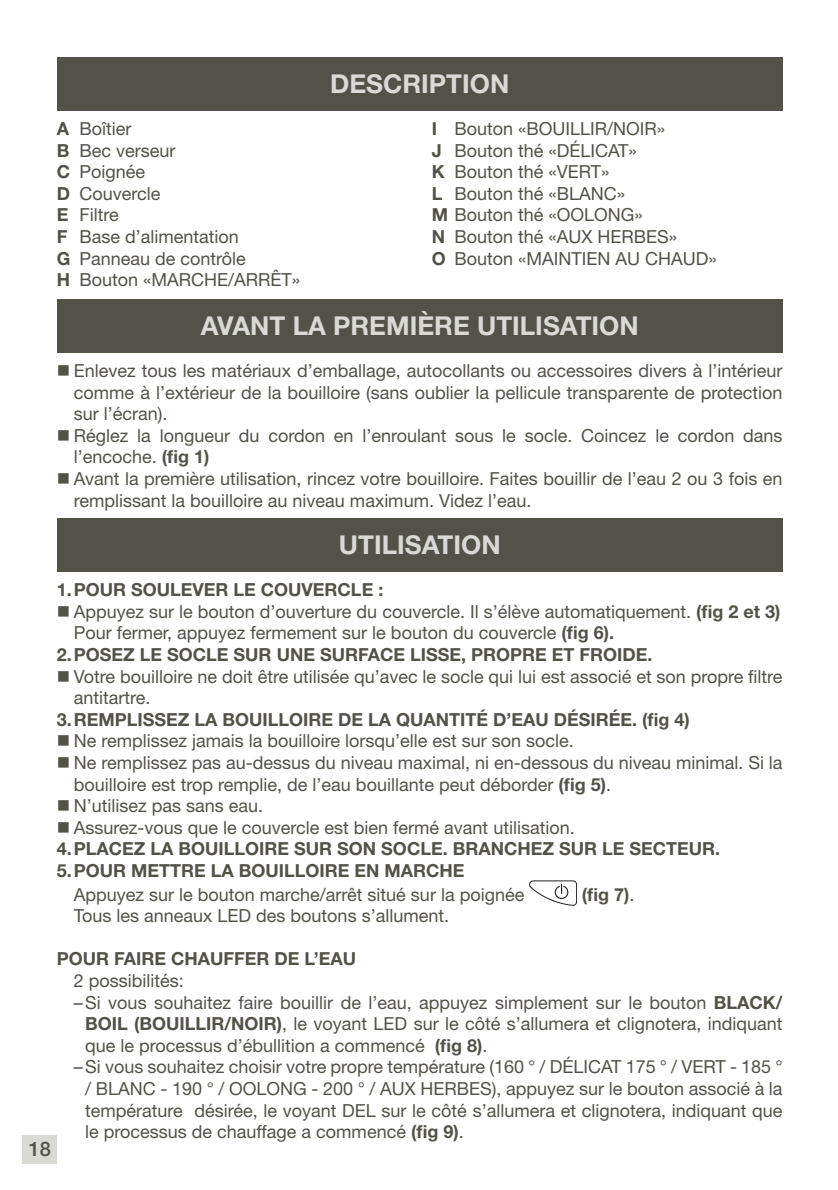
<style>
.page{position:relative;width:838px;height:1190px;background:#fff}
.page>*{position:absolute;margin:0;border:0;box-sizing:border-box;transform-origin:0 0}
.t1{font:700 26px "Helvetica Neue LT Std";color:#d9d9d5}
.t2{font:500 20px "Helvetica Neue LT Std";color:#535249}
.t3{font:18px/21.6px "Helvetica Neue LT Std";color:#535249}
.t4{font:700 18px/21.6px "Helvetica Neue LT Std";color:#535249}
.s1{font-weight:700}
.s2{font-weight:400}
</style>
<div class="page">
<div style="left:23px;top:1134px;width:34px;height:28px;background:#d9d9d5"></div>
<div style="left:57px;top:299px;width:726px;height:54px;background:#535249"></div>
<div style="left:57px;top:518px;width:726px;height:53px;background:#535249"></div>
<svg style="left:529px;top:880px;width:48px;height:25px"></svg>
<div style="left:57px;top:57px;width:726px;height:54px;background:#535249"></div>
<h1 class="t1" style="left:330px;top:68px;width:181px">DESCRIPTION</h1>
<p class="t3" style="left:57px;top:117px;width:245px"><span class="s1">A</span> Boîtier<br><span class="s1">B</span> Bec verseur<br><span class="s1">C</span> Poignée<br><span class="s1">D</span> Couvercle<br><span class="s1">E</span> Filtre<br><span class="s1">F</span> Base d’alimentation<br><span class="s1">G</span> Panneau de contrôle<br><span class="s1">H</span> Bouton «MARCHE/ARRÊT»</p>
<p class="t3" style="left:432px;top:117px;width:287px"><span class="s1">I</span> Bouton «BOUILLIR/NOIR»<br><span class="s1">J</span> Bouton thé «DÉLICAT»<br><span class="s1">K</span> Bouton thé «VERT»<br><span class="s1">L</span> Bouton thé «BLANC»<br><span class="s1">M</span> Bouton thé «OOLONG»<br><span class="s1">N</span> Bouton thé «AUX HERBES»<br><span class="s1">O</span> Bouton «MAINTIEN AU CHAUD»</p>
<h1 class="t1" style="left:201px;top:310px;width:440px">AVANT LA PREMIÈRE UTILISATION</h1>
<p class="t3" style="left:74px;top:359px;width:710px">Enlevez tous les matériaux d’emballage, autocollants ou accessoires divers à l’intérieur comme à l’extérieur de la bouilloire (sans oublier la pellicule transparente de protection sur l’écran).<br>Réglez la longueur du cordon en l’enroulant sous le socle. Coincez le cordon dans l’encoche. <span class="s1">(fig 1)<br></span>Avant la première utilisation, rincez votre bouilloire. Faites bouillir de l’eau 2 ou 3 fois en remplissant la bouilloire au niveau maximum. Videz l’eau.</p>
<h1 class="t1" style="left:339px;top:528px;width:163px">UTILISATION</h1>
<p class="t4" style="left:57px;top:578px;width:328px">1.POUR SOULEVER LE COUVERCLE :</p>
<p class="t3" style="left:74px;top:600px;width:708px">Appuyez sur le bouton d’ouverture du couvercle. Il s’élève automatiquement. <span class="s1">(fig 2 et 3)</span></p>
<p class="t3" style="left:74px;top:621px;width:542px">Pour fermer, appuyez fermement sur le bouton du couvercle <span class="s1">(fig 6).</span></p>
<p class="t4" style="left:57px;top:643px;width:597px">2.POSEZ LE SOCLE SUR UNE SURFACE LISSE, PROPRE ET FROIDE.</p>
<p class="t3" style="left:74px;top:665px;width:710px">Votre bouilloire ne doit être utilisée qu’avec le socle qui lui est associé et son propre filtre antitartre.</p>
<p class="t4" style="left:57px;top:708px;width:634px">3.REMPLISSEZ LA BOUILLOIRE DE LA QUANTITÉ D’EAU DÉSIRÉE. (fig 4)</p>
<p class="t3" style="left:74px;top:729px;width:710px">Ne remplissez jamais la bouilloire lorsqu’elle est sur son socle.<br>Ne remplissez pas au-dessus du niveau maximal, ni en-dessous du niveau minimal. Si la bouilloire est trop remplie, de l’eau bouillante peut déborder <span class="s1">(fig 5)</span>.<br>N’utilisez pas sans eau.<br>Assurez-vous que le couvercle est bien fermé avant utilisation.</p>
<p class="t4" style="left:57px;top:837px;width:665px">4.PLACEZ LA BOUILLOIRE SUR SON SOCLE. BRANCHEZ SUR LE SECTEUR.<br>5.POUR METTRE LA BOUILLOIRE EN MARCHE</p>
<p class="t3" style="left:74px;top:882px;width:452px">Appuyez sur le bouton marche/arrêt situé sur la poignée</p>
<p class="t4" style="left:582px;top:882px;width:54px">(fig 7)<span class="s2">.</span></p>
<p class="t3" style="left:74px;top:904px;width:377px">Tous les anneaux LED des boutons s’allument.</p>
<p class="t4" style="left:57px;top:947px;width:301px">POUR FAIRE CHAUFFER DE L’EAU</p>
<p class="t3" style="left:74px;top:969px;width:112px">2 possibilités:</p>
<p class="t3" style="left:74px;top:990px;width:710px">–Si vous souhaitez faire bouillir de l’eau, appuyez simplement sur le bouton <span class="s1">BLACK/</span></p>
<p class="t3" style="left:85px;top:1012px;width:699px"><span class="s1">BOIL (BOUILLIR/NOIR)</span>, le voyant LED sur le côté s’allumera et clignotera, indiquant</p>
<p class="t3" style="left:85px;top:1034px;width:404px">que le processus d’ébullition a commencé <span class="s1">(fig 8)</span>.</p>
<p class="t3" style="left:74px;top:1055px;width:710px">–Si vous souhaitez choisir votre propre température (160 ° / DÉLICAT 175 ° / VERT - 185 °</p>
<p class="t3" style="left:85px;top:1077px;width:699px">/ BLANC - 190 ° / OOLONG - 200 ° / AUX HERBES), appuyez sur le bouton associé à la</p>
<p class="t3" style="left:85px;top:1098px;width:699px">température désirée, le voyant DEL sur le côté s’allumera et clignotera, indiquant que</p>
<p class="t3" style="left:85px;top:1120px;width:380px">le processus de chauffage a commencé <span class="s1">(fig 9)</span>.</p>
<p class="t2" style="left:29px;top:1136px;width:24px">18</p>
</div>
